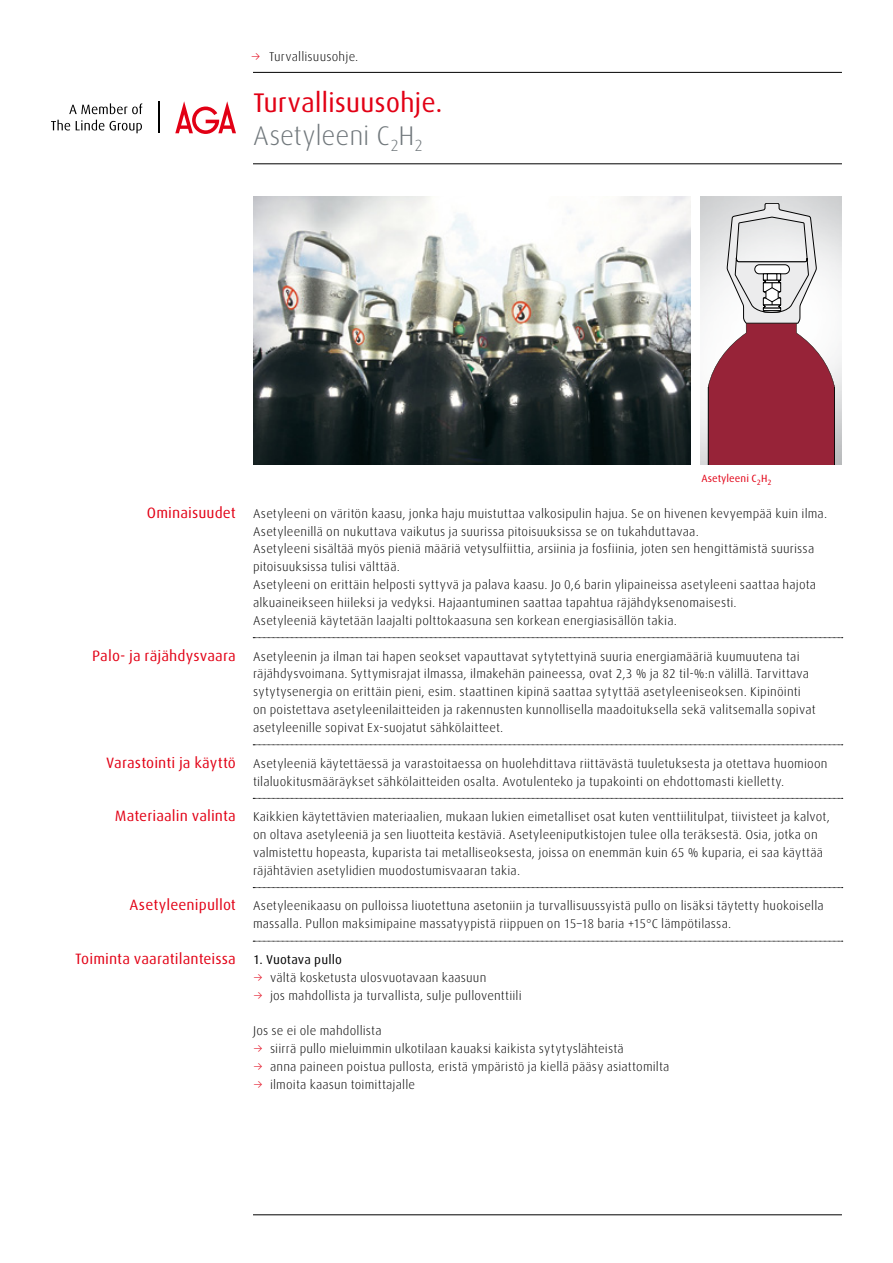
<style>
.page{position:relative;width:893px;height:1263px;background:#fff}
.page>*{position:absolute;margin:0;border:0;box-sizing:border-box;transform-origin:0 0}
.Headline__communicat{font:27px "Linde Dax OT";letter-spacing:-.005em;color:#e20015}
.Headline__communicat-2{font:300 27px "Linde Dax OT";letter-spacing:-.005em;color:#70777b}
.Subtitle__10_pt_-_Re{font:15px "Linde Dax OT";letter-spacing:.005em;color:#e20015}
.Copy_text{font:300 12.75px/17.9px "Linde Dax OT";letter-spacing:.01em;color:#000}
.RB_Datasheet_Author{font:300 12.75px "Linde Dax OT";letter-spacing:.01em;color:#000}
.Copy_text-2{font:12.75px "Linde Dax OT";letter-spacing:.015em;color:#000}
.Captions{font:10.5px "Linde Dax OT";color:#e20015}
.s1{color:#e20015}
</style>
<div class="page">
<img style="left:701px;top:196px;width:141px;height:268px">
<hr style="left:253px;top:72px;width:589px;height:1px;background:#000">
<hr style="left:253px;top:163px;width:589px;height:1px;background:#000">
<svg style="left:253px;top:637px;width:590px;height:1px"></svg>
<svg style="left:253px;top:744px;width:590px;height:1px"></svg>
<svg style="left:253px;top:798px;width:590px;height:1px"></svg>
<svg style="left:253px;top:887px;width:590px;height:1px"></svg>
<svg style="left:253px;top:941px;width:590px;height:1px"></svg>
<img style="left:253px;top:196px;width:438px;height:268px">
<hr style="left:158px;top:101px;width:1px;height:32px;background:#000">
<svg style="left:175px;top:101px;width:61px;height:33px"></svg>
<svg style="left:69px;top:103px;width:73px;height:11px"></svg>
<svg style="left:51px;top:120px;width:19px;height:10px"></svg>
<svg style="left:76px;top:120px;width:66px;height:13px"></svg>
<hr style="left:253px;top:1214px;width:589px;height:1px;background:#000">
<svg style="left:708px;top:203px;width:127px;height:261px"></svg>
<p class="RB_Datasheet_Author" style="left:251px;top:48px;width:109px"><span class="s1">→</span> Turvallisuusohje.</p>
<p class="Headline__communicat" style="left:253px;top:86px;width:191px">Turvallisuusohje.</p>
<p class="Headline__communicat-2" style="left:253px;top:118px;width:171px">Asetyleeni C<sub>2</sub>H<sub>2</sub></p>
<p class="Subtitle__10_pt_-_Re" style="left:147px;top:503px;width:91px">Ominaisuudet</p>
<p class="Subtitle__10_pt_-_Re" style="left:92px;top:646px;width:145px">Palo- ja räjähdysvaara</p>
<p class="Subtitle__10_pt_-_Re" style="left:106px;top:753px;width:131px">Varastointi ja käyttö</p>
<p class="Subtitle__10_pt_-_Re" style="left:115px;top:806px;width:122px">Materiaalin valinta</p>
<p class="Subtitle__10_pt_-_Re" style="left:130px;top:895px;width:108px">Asetyleenipullot</p>
<p class="Subtitle__10_pt_-_Re" style="left:75px;top:949px;width:162px">Toiminta vaaratilanteissa</p>
<p class="Captions" style="left:701px;top:472px;width:72px">Asetyleeni C<sub>2</sub>H<sub>2</sub></p>
<p class="Copy_text" style="left:253px;top:504px;width:576px">Asetyleeni on väritön kaasu, jonka haju muistuttaa valkosipulin hajua. Se on hivenen kevyempää kuin ilma.<br>Asetyleenillä on nukuttava vaikutus ja suurissa pitoisuuksissa se on tukahduttavaa.</p>
<p class="Copy_text" style="left:253px;top:540px;width:563px">Asetyleeni sisältää myös pieniä määriä vetysulfiittia, arsiinia ja fosfiinia, joten sen hengittämistä suurissa pitoisuuksissa tulisi välttää.</p>
<p class="Copy_text" style="left:253px;top:575px;width:565px">Asetyleeni on erittäin helposti syttyvä ja palava kaasu. Jo 0,6 barin ylipaineissa asetyleeni saattaa hajota alkuaineikseen hiileksi ja vedyksi. Hajaantuminen saattaa tapahtua räjähdyksenomaisesti.</p>
<p class="Copy_text" style="left:253px;top:611px;width:425px">Asetyleeniä käytetään laajalti polttokaasuna sen korkean energiasisällön takia.</p>
<p class="Copy_text" style="left:253px;top:647px;width:564px">Asetyleenin ja ilman tai hapen seokset vapauttavat sytytettyinä suuria energiamääriä kuumuutena tai räjähdysvoimana. Syttymisrajat ilmassa, ilmakehän paineessa, ovat 2,3 % ja 82 til-%:n välillä. Tarvittava sytytysenergia on erittäin pieni, esim. staattinen kipinä saattaa sytyttää asetyleeniseoksen. Kipinöinti on poistettava asetyleenilaitteiden ja rakennusten kunnollisella maadoituksella sekä valitsemalla sopivat asetyleenille sopivat Ex-suojatut sähkölaitteet.</p>
<p class="Copy_text" style="left:253px;top:754px;width:576px">Asetyleeniä käytettäessä ja varastoitaessa on huolehdittava riittävästä tuuletuksesta ja otettava huomioon tilaluokitusmääräykset sähkölaitteiden osalta. Avotulenteko ja tupakointi on ehdottomasti kielletty.</p>
<p class="Copy_text" style="left:253px;top:807px;width:578px">Kaikkien käytettävien materiaalien, mukaan lukien eimetalliset osat kuten venttiilitulpat, tiivisteet ja kalvot, on oltava asetyleeniä ja sen liuotteita kestäviä. Asetyleeniputkistojen tulee olla teräksestä. Osia, jotka on valmistettu hopeasta, kuparista tai metalliseoksesta, joissa on enemmän kuin 65 % kuparia, ei saa käyttää räjähtävien asetylidien muodostumisvaaran takia.</p>
<p class="Copy_text" style="left:253px;top:897px;width:572px">Asetyleenikaasu on pulloissa liuotettuna asetoniin ja turvallisuussyistä pullo on lisäksi täytetty huokoisella massalla. Pullon maksimipaine massatyypistä riippuen on 15–18 baria +15°C lämpötilassa.</p>
<p class="Copy_text-2" style="left:253px;top:951px;width:91px">1. Vuotava pullo</p>
<p class="Copy_text" style="left:253px;top:968px;width:235px"><span class="s1">→</span> vältä kosketusta ulosvuotavaan kaasuun</p>
<p class="Copy_text" style="left:253px;top:986px;width:270px"><span class="s1">→</span> jos mahdollista ja turvallista, sulje pulloventtiili</p>
<p class="Copy_text" style="left:253px;top:1022px;width:130px">Jos se ei ole mahdollista</p>
<p class="Copy_text" style="left:253px;top:1039px;width:372px"><span class="s1">→</span> siirrä pullo mieluimmin ulkotilaan kauaksi kaikista sytytyslähteistä</p>
<p class="Copy_text" style="left:253px;top:1057px;width:418px"><span class="s1">→</span> anna paineen poistua pullosta, eristä ympäristö ja kiellä pääsy asiattomilta</p>
<p class="Copy_text" style="left:253px;top:1075px;width:164px"><span class="s1">→</span> ilmoita kaasun toimittajalle</p>
</div>
